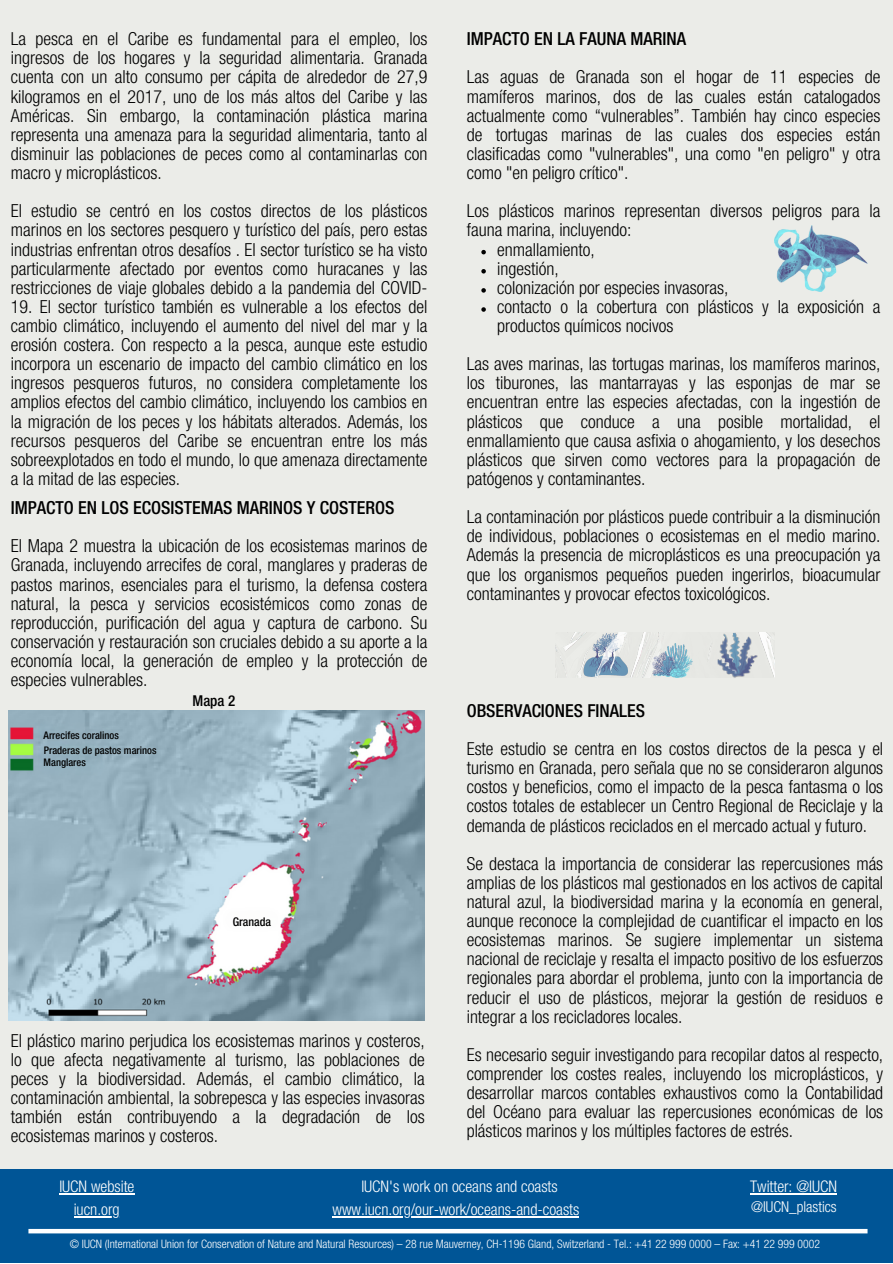
<style>
.page{position:relative;width:893px;height:1264px;background:#fff}
.page>*{position:absolute;margin:0;border:0;box-sizing:border-box;transform-origin:0 0}
.t1{font:300 condensed 18px/19px "Helvetica Neue LT Std";color:#000;text-align:justify}
.t2{font:500 condensed 18px "Helvetica Neue LT Std";color:#000}
.t3{font:300 condensed 17.85px/19px "Helvetica Neue LT Std";color:#000;text-align:justify}
.t4{font:500 condensed 17.85px "Helvetica Neue LT Std";color:#000}
.t5{font:300 condensed 16.05px "Helvetica Neue LT Std";color:#fff}
.t6{font:300 condensed 15px "Helvetica Neue LT Std";color:#fff}
.t7{font:500 condensed 15px "Helvetica Neue LT Std";color:#000}
.t8{font:500 condensed 12px "Helvetica Neue LT Std";color:#000}
.t9{font:300 condensed 11.7px "Helvetica Neue LT Std";color:#fff}
.t10{font:500 condensed 10.5px "Helvetica Neue LT Std";color:#000}
</style>
<div class="page">
<div style="left:0;top:0;width:892px;height:1262px;background:#ebece8"></div>
<div style="left:1px;top:1169px;width:891px;height:93px;background:#005596"></div>
<div style="left:28px;top:1228px;width:839px;height:5px;background:#fff"></div>
<svg style="left:481px;top:250px;width:5px;height:4px"></svg>
<svg style="left:481px;top:269px;width:5px;height:4px"></svg>
<svg style="left:481px;top:288px;width:5px;height:5px"></svg>
<svg style="left:481px;top:307px;width:5px;height:5px"></svg>
<img style="left:774px;top:226px;width:93px;height:65px">
<hr style="left:74px;top:1216px;width:46px;height:1px;background:#fff">
<hr style="left:59px;top:1193px;width:75px;height:1px;background:#fff">
<hr style="left:750px;top:1193px;width:87px;height:1px;background:#fff">
<hr style="left:332px;top:1216px;width:247px;height:1px;background:#fff">
<img style="left:8px;top:710px;width:416px;height:310px">
<img style="left:555px;top:632px;width:219px;height:45px">
<p class="t1" style="left:11px;top:32px;width:418px">La pesca en el Caribe es fundamental para el empleo, los ingresos de los hogares y la seguridad alimentaria. Granada cuenta con un alto consumo per cápita de alrededor de 27,9 kilogramos en el 2017, uno de los más altos del Caribe y las Américas. Sin embargo, la contaminación plástica marina representa una amenaza para la seguridad alimentaria, tanto al disminuir las poblaciones de peces como al contaminarlas con macro y microplásticos.</p>
<p class="t1" style="left:11px;top:204px;width:418px">El estudio se centró en los costos directos de los plásticos marinos en los sectores pesquero y turístico del país, pero estas industrias enfrentan otros desafíos . El sector turístico se ha visto particularmente afectado por eventos como huracanes y las restricciones de viaje globales debido a la pandemia del COVID-</p>
<p class="t1" style="left:11px;top:299px;width:418px">19. El sector turístico también es vulnerable a los efectos del cambio climático, incluyendo el aumento del nivel del mar y la erosión costera. Con respecto a la pesca, aunque este estudio incorpora un escenario de impacto del cambio climático en los ingresos pesqueros futuros, no considera completamente los amplios efectos del cambio climático, incluyendo los cambios en la migración de los peces y los hábitats alterados. Además, los recursos pesqueros del Caribe se encuentran entre los más sobreexplotados en todo el mundo, lo que amenaza directamente a la mitad de las especies.</p>
<p class="t2" style="left:11px;top:501px;width:385px">IMPACTO EN LOS ECOSISTEMAS MARINOS Y COSTEROS</p>
<p class="t1" style="left:11px;top:539px;width:418px">El Mapa 2 muestra la ubicación de los ecosistemas marinos de Granada, incluyendo arrecifes de coral, manglares y praderas de pastos marinos, esenciales para el turismo, la defensa costera natural, la pesca y servicios ecosistémicos como zonas de reproducción, purificación del agua y captura de carbono. Su conservación y restauración son cruciales debido a su aporte a la economía local, la generación de empleo y la protección de especies vulnerables.</p>
<p class="t10" style="left:44px;top:731px;width:77px">Arrecifes coralinos</p>
<p class="t10" style="left:44px;top:746px;width:114px">Praderas de pastos marinos</p>
<p class="t10" style="left:44px;top:758px;width:44px">Manglares</p>
<p class="t7" style="left:192px;top:695px;width:44px">Mapa 2</p>
<p class="t8" style="left:233px;top:917px;width:40px">Granada</p>
<p class="t1" style="left:11px;top:1033px;width:415px">El plástico marino perjudica los ecosistemas marinos y costeros, lo que afecta negativamente al turismo, las poblaciones de peces y la biodiversidad. Además, el cambio climático, la contaminación ambiental, la sobrepesca y las especies invasoras también están contribuyendo a la degradación de los ecosistemas marinos y costeros.</p>
<p class="t2" style="left:466px;top:32px;width:221px">IMPACTO EN LA FAUNA MARINA</p>
<p class="t1" style="left:466px;top:70px;width:415px">Las aguas de Granada son el hogar de 11 especies de mamíferos marinos, dos de las cuales están catalogados actualmente como “vulnerables”. También hay cinco especies de tortugas marinas de las cuales dos especies están clasificadas como "vulnerables", una como "en peligro" y otra como "en peligro crítico".</p>
<p class="t1" style="left:466px;top:204px;width:415px">Los plásticos marinos representan diversos peligros para la fauna marina, incluyendo:</p>
<p class="t1" style="left:497px;top:242px;width:99px">enmallamiento,</p>
<p class="t1" style="left:497px;top:261px;width:63px">ingestión,</p>
<p class="t1" style="left:497px;top:280px;width:232px">colonización por especies invasoras,</p>
<p class="t1" style="left:497px;top:299px;width:385px">contacto o la cobertura con plásticos y la exposición a productos químicos nocivos</p>
<p class="t1" style="left:466px;top:357px;width:415px">Las aves marinas, las tortugas marinas, los mamíferos marinos, los tiburones, las mantarrayas y las esponjas de mar se encuentran entre las especies afectadas, con la ingestión de plásticos que conduce a una posible mortalidad, el enmallamiento que causa asfixia o ahogamiento, y los desechos plásticos que sirven como vectores para la propagación de patógenos y contaminantes.</p>
<p class="t1" style="left:466px;top:510px;width:415px">La contaminación por plásticos puede contribuir a la disminución de individous, poblaciones o ecosistemas en el medio marino.<br>Además la presencia de microplásticos es una preocupación ya que los organismos pequeños pueden ingerirlos, bioacumular contaminantes y provocar efectos toxicológicos.</p>
<p class="t4" style="left:466px;top:704px;width:180px">OBSERVACIONES FINALES</p>
<p class="t3" style="left:466px;top:741px;width:418px">Este estudio se centra en los costos directos de la pesca y el turismo en Granada, pero señala que no se consideraron algunos costos y beneficios, como el impacto de la pesca fantasma o los costos totales de establecer un Centro Regional de Reciclaje y la demanda de plásticos reciclados en el mercado actual y futuro.</p>
<p class="t3" style="left:466px;top:856px;width:418px">Se destaca la importancia de considerar las repercusiones más amplias de los plásticos mal gestionados en los activos de capital natural azul, la biodiversidad marina y la economía en general, aunque reconoce la complejidad de cuantificar el impacto en los ecosistemas marinos. Se sugiere implementar un sistema nacional de reciclaje y resalta el impacto positivo de los esfuerzos regionales para abordar el problema, junto con la importancia de reducir el uso de plásticos, mejorar la gestión de residuos e integrar a los recicladores locales.</p>
<p class="t3" style="left:466px;top:1047px;width:418px">Es necesario seguir investigando para recopilar datos al respecto, comprender los costes reales, incluyendo los microplásticos, y desarrollar marcos contables exhaustivos como la Contabilidad del Océano para evaluar las repercusiones económicas de los plásticos marinos y los múltiples factores de estrés.</p>
<p class="t5" style="left:59px;top:1180px;width:77px">IUCN website</p>
<p class="t5" style="left:361px;top:1180px;width:198px">IUCN's work on oceans and coasts</p>
<p class="t5" style="left:750px;top:1180px;width:88px">Twitter: @IUCN</p>
<p class="t5" style="left:74px;top:1203px;width:47px">iucn.org</p>
<p class="t5" style="left:332px;top:1203px;width:248px">www.iucn.org/our-work/oceans-and-coasts</p>
<p class="t6" style="left:751px;top:1200px;width:87px">@IUCN_plastics</p>
<p class="t9" style="left:70px;top:1239px;width:751px">© IUCN (International Union for Conservation of Nature and Natural Resources) – 28 rue Mauverney, CH-1196 Gland, Switzerland - Tel.: +41 22 999 0000 – Fax: +41 22 999 0002</p>
</div>
